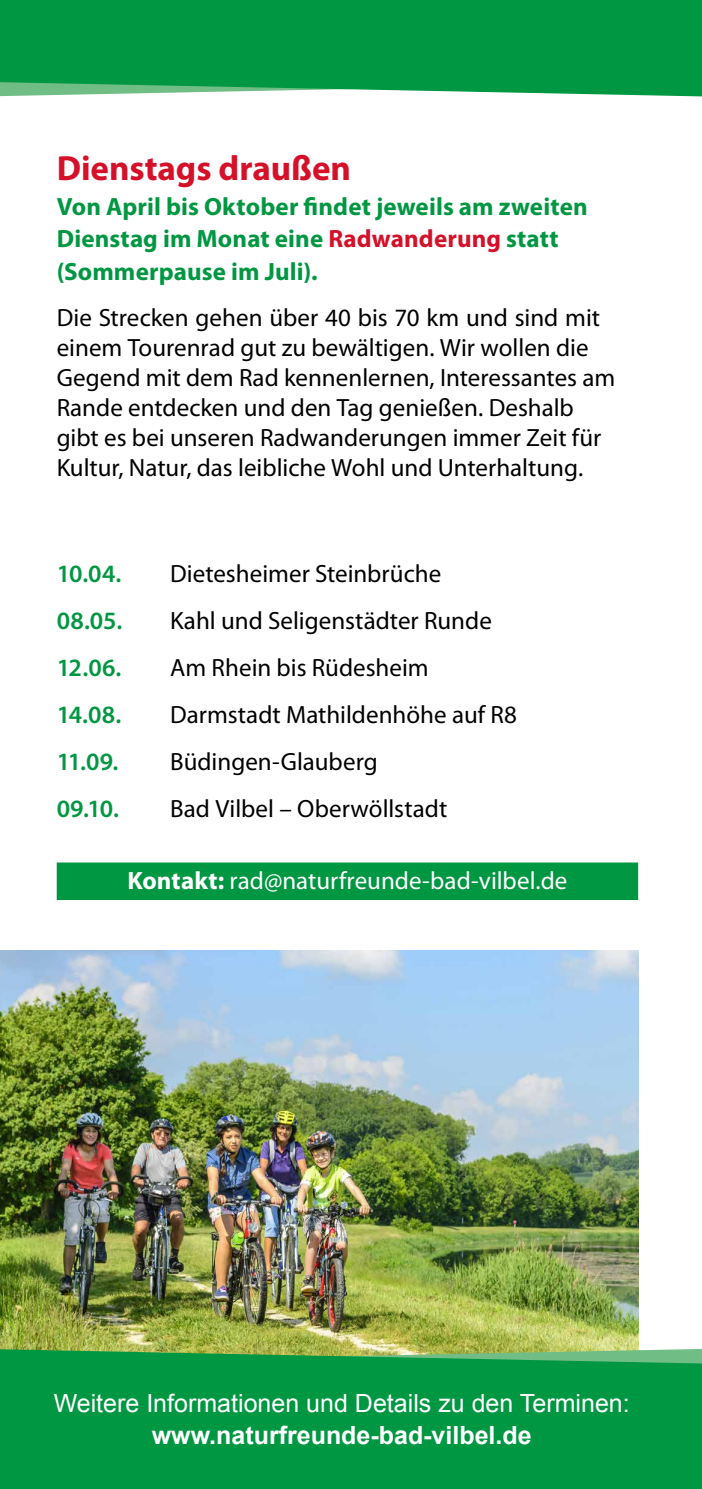
<style>
.page{position:relative;width:702px;height:1489px;background:#fff}
.page>*{position:absolute;margin:0;border:0;box-sizing:border-box;transform-origin:0 0}
.t1{font:700 35px "Myriad Pro";color:#d5112a}
.t2{font:25px/30px "Myriad Pro";color:#000}
.t3{font:700 25px/32.5px "Myriad Pro";letter-spacing:.005em;color:#009742}
.t4{font:25px "Arial";color:#fff}
.t5{font:25px "Myriad Pro";color:#fff}
.t6{font:600 25px "Myriad Pro";color:#009742}
.t7{font:700 25px "Arial";color:#fff}
.s1{color:#d5112a}
.s2{font-weight:700}
</style>
<div class="page">
<img style="left:0;top:0;width:702px;height:1488px">
<h1 class="t1" style="left:57px;top:145px;width:296px">Dienstags draußen</h1>
<p class="t3" style="left:57px;top:189px;width:532px">Von April bis Oktober findet jeweils am zweiten<br>Dienstag im Monat eine <span class="s1">Radwanderung</span> statt (Sommerpause im Juli).</p>
<p class="t2" style="left:57px;top:302px;width:560px">Die Strecken gehen über 40 bis 70 km und sind mit einem Tourenrad gut zu bewältigen. Wir wollen die Gegend mit dem Rad kennenlernen, Interessantes am Rande entdecken und den Tag genießen. Deshalb gibt es bei unseren Radwanderungen immer Zeit für Kultur, Natur, das leibliche Wohl und Unterhaltung.</p>
<p class="t6" style="left:57px;top:557px;width:66px">10.04.</p>
<p class="t2" style="left:170px;top:558px;width:272px">Dietesheimer Steinbrüche</p>
<p class="t6" style="left:57px;top:604px;width:67px">08.05.</p>
<p class="t2" style="left:170px;top:605px;width:323px">Kahl und Seligenstädter Runde</p>
<p class="t6" style="left:57px;top:651px;width:66px">12.06.</p>
<p class="t2" style="left:170px;top:652px;width:260px">Am Rhein bis Rüdesheim</p>
<p class="t6" style="left:57px;top:698px;width:66px">14.08.</p>
<p class="t2" style="left:170px;top:699px;width:348px">Darmstadt Mathildenhöhe auf R8</p>
<p class="t6" style="left:57px;top:745px;width:63px">11.09.</p>
<p class="t2" style="left:170px;top:746px;width:209px">Büdingen-Glauberg</p>
<p class="t6" style="left:57px;top:793px;width:64px">09.10.</p>
<p class="t2" style="left:170px;top:793px;width:279px">Bad Vilbel – Oberwöllstadt</p>
<p class="t5" style="left:127px;top:865px;width:441px"><span class="s2">Kontakt:</span> rad@naturfreunde-bad-vilbel.de</p>
<p class="t4" style="left:54px;top:1386px;width:577px">Weitere Informationen und Details zu den Terminen:</p>
<p class="t7" style="left:152px;top:1418px;width:381px">www.naturfreunde-bad-vilbel.de</p>
</div>
